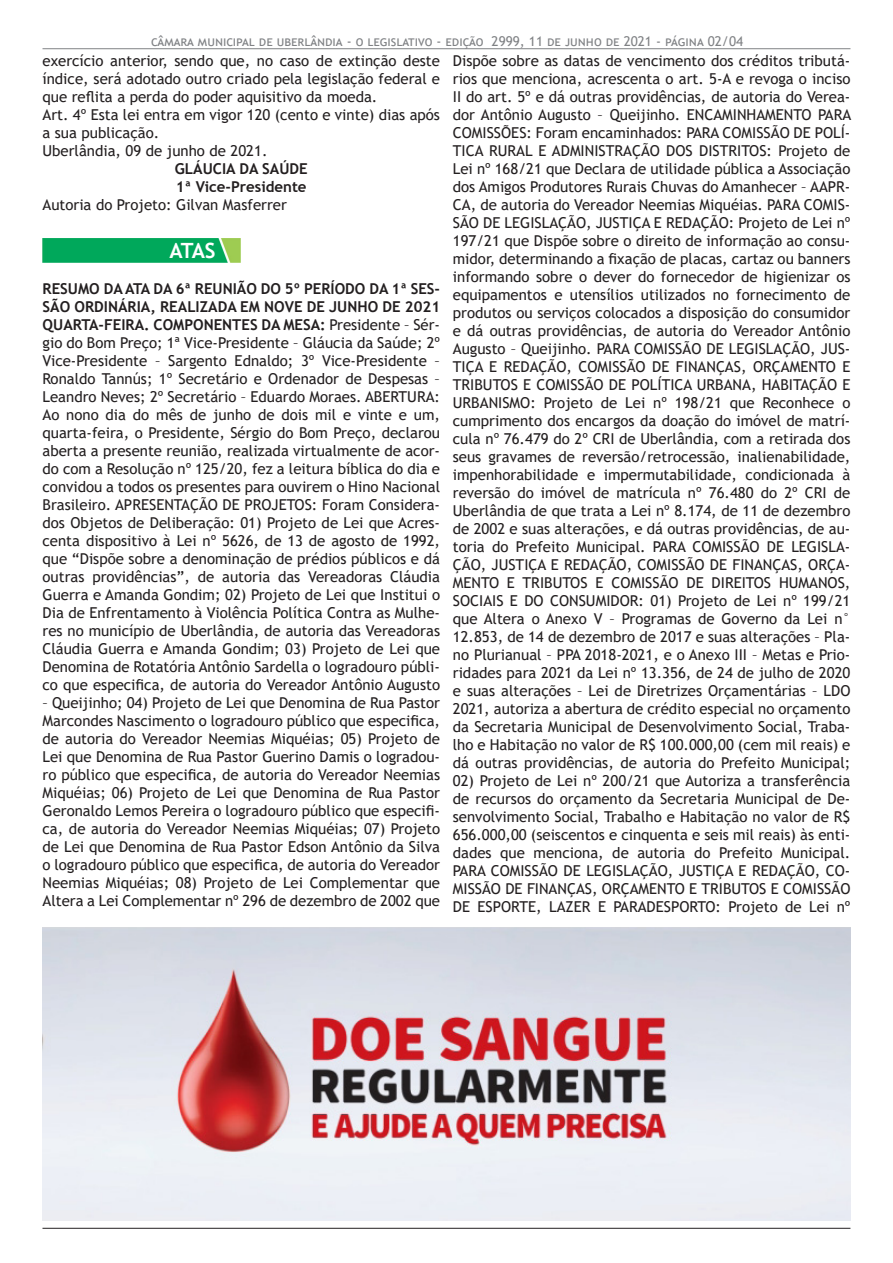
<style>
.page{position:relative;width:893px;height:1263px;background:#fff}
.page>*{position:absolute;margin:0;border:0;box-sizing:border-box;transform-origin:0 0}
.t1{font:700 21px "Trebuchet MS";color:#fff}
.t2{font:15px/18px "Trebuchet MS";color:#231f20;text-align:justify}
.t3{font:700 15px "Trebuchet MS";color:#231f20}
.t4{font:13.5px "Trebuchet MS";color:#808285}
.s1{font-weight:700}
</style>
<div class="page">
<hr style="left:43px;top:48px;width:807px;height:1px;background:#808285">
<hr style="left:42px;top:1228px;width:808px;height:1px;background:#231f20">
<img style="left:43px;top:238px;width:197px;height:24px">
<img style="left:43px;top:927px;width:807px;height:293px">
<p class="t4" style="left:151px;top:32px;width:593px">câmara municipal de uberlândia - o legislativo - edição 2999, 11 de junho de 2021 - página 02/04</p>
<p class="t2" style="left:42px;top:52px;width:399px">exercício anterior, sendo que, no caso de extinção deste índice, será adotado outro criado pela legislação federal e que reflita a perda do poder aquisitivo da moeda.</p>
<p class="t2" style="left:42px;top:106px;width:399px">Art. 4º Esta lei entra em vigor 120 (cento e vinte) dias após a sua publicação.</p>
<p class="t2" style="left:42px;top:142px;width:227px">Uberlândia, 09 de junho de 2021.</p>
<p class="t3" style="left:175px;top:160px;width:134px">GLÁUCIA DA SAÚDE</p>
<p class="t3" style="left:176px;top:178px;width:132px">1ª Vice-Presidente</p>
<p class="t2" style="left:42px;top:196px;width:246px">Autoria do Projeto: Gilvan Masferrer</p>
<p class="t1" style="left:169px;top:237px;width:48px">ATAS</p>
<p class="t2" style="left:43px;top:279px;width:399px"><span class="s1">RESUMO DA ATA DA 6ª REUNIÃO DO 5º PERÍODO DA 1ª SES-SÃO ORDINÁRIA, REALIZADA EM NOVE DE JUNHO DE 2021<br>QUARTA-FEIRA. COMPONENTES DA MESA:</span> Presidente – Sér&shy;gio do Bom Preço; 1ª Vice-Presidente – Gláucia da Saúde; 2º Vice-Presidente – Sargento Ednaldo; 3º Vice-Presidente – Ronaldo Tannús; 1º Secretário e Ordenador de Despesas – Leandro Neves; 2º Secretário – Eduardo Moraes. ABERTURA:<br>Ao nono dia do mês de junho de dois mil e vinte e um, quarta-feira, o Presidente, Sérgio do Bom Preço, declarou aberta a presente reunião, realizada virtualmente de acor&shy;do com a Resolução nº 125/20, fez a leitura bíblica do dia e convidou a todos os presentes para ouvirem o Hino Nacional Brasileiro. APRESENTAÇÃO DE PROJETOS: Foram Considera&shy;dos Objetos de Deliberação: 01) Projeto de Lei que Acres&shy;centa dispositivo à Lei nº 5626, de 13 de agosto de 1992, que “Dispõe sobre a denominação de prédios públicos e dá outras providências”, de autoria das Vereadoras Cláudia Guerra e Amanda Gondim; 02) Projeto de Lei que Institui o Dia de Enfrentamento à Violência Política Contra as Mulhe&shy;res no município de Uberlândia, de autoria das Vereadoras Cláudia Guerra e Amanda Gondim; 03) Projeto de Lei que Denomina de Rotatória Antônio Sardella o logradouro públi&shy;co que especifica, de autoria do Vereador Antônio Augusto</p>
<p class="t2" style="left:43px;top:693px;width:399px">– Queijinho; 04) Projeto de Lei que Denomina de Rua Pastor Marcondes Nascimento o logradouro público que especifica, de autoria do Vereador Neemias Miquéias; 05) Projeto de Lei que Denomina de Rua Pastor Guerino Damis o logradou&shy;ro público que especifica, de autoria do Vereador Neemias Miquéias; 06) Projeto de Lei que Denomina de Rua Pastor Geronaldo Lemos Pereira o logradouro público que especifi&shy;ca, de autoria do Vereador Neemias Miquéias; 07) Projeto de Lei que Denomina de Rua Pastor Edson Antônio da Silva o logradouro público que especifica, de autoria do Vereador Neemias Miquéias; 08) Projeto de Lei Complementar que Altera a Lei Complementar nº 296 de dezembro de 2002 que</p>
<p class="t2" style="left:453px;top:52px;width:400px">Dispõe sobre as datas de vencimento dos créditos tributá&shy;rios que menciona, acrescenta o art. 5-A e revoga o inciso II do art. 5º e dá outras providências, de autoria do Verea&shy;dor Antônio Augusto – Queijinho. ENCAMINHAMENTO PARA COMISSÕES: Foram encaminhados: PARA COMISSÃO DE POLÍ-TICA RURAL E ADMINISTRAÇÃO DOS DISTRITOS: Projeto de Lei nº 168/21 que Declara de utilidade pública a Associação dos Amigos Produtores Rurais Chuvas do Amanhecer – AAPR-CA, de autoria do Vereador Neemias Miquéias. PARA COMIS-SÃO DE LEGISLAÇÃO, JUSTIÇA E REDAÇÃO: Projeto de Lei nº 197/21 que Dispõe sobre o direito de informação ao consu&shy;midor, determinando a fixação de placas, cartaz ou banners informando sobre o dever do fornecedor de higienizar os equipamentos e utensílios utilizados no fornecimento de produtos ou serviços colocados a disposição do consumidor e dá outras providências, de autoria do Vereador Antônio Augusto – Queijinho. PARA COMISSÃO DE LEGISLAÇÃO, JUS-TIÇA E REDAÇÃO, COMISSÃO DE FINANÇAS, ORÇAMENTO E TRIBUTOS E COMISSÃO DE POLÍTICA URBANA, HABITAÇÃO E URBANISMO: Projeto de Lei nº 198/21 que Reconhece o cumprimento dos encargos da doação do imóvel de matrí&shy;cula nº 76.479 do 2º CRI de Uberlândia, com a retirada dos seus gravames de reversão/retrocessão, inalienabilidade, impenhorabilidade e impermutabilidade, condicionada à reversão do imóvel de matrícula nº 76.480 do 2º CRI de Uberlândia de que trata a Lei nº 8.174, de 11 de dezembro de 2002 e suas alterações, e dá outras providências, de au&shy;toria do Prefeito Municipal. PARA COMISSÃO DE LEGISLA-ÇÃO, JUSTIÇA E REDAÇÃO, COMISSÃO DE FINANÇAS, ORÇA-MENTO E TRIBUTOS E COMISSÃO DE DIREITOS HUMANOS, SOCIAIS E DO CONSUMIDOR: 01) Projeto de Lei nº 199/21 que Altera o Anexo V – Programas de Governo da Lei n° 12.853, de 14 de dezembro de 2017 e suas alterações – Pla&shy;no Plurianual – PPA 2018-2021, e o Anexo III – Metas e Prio&shy;ridades para 2021 da Lei nº 13.356, de 24 de julho de 2020 e suas alterações – Lei de Diretrizes Orçamentárias – LDO 2021, autoriza a abertura de crédito especial no orçamento da Secretaria Municipal de Desenvolvimento Social, Traba&shy;lho e Habitação no valor de R$ 100.000,00 (cem mil reais) e dá outras providências, de autoria do Prefeito Municipal;</p>
<p class="t2" style="left:453px;top:772px;width:399px">02) Projeto de Lei nº 200/21 que Autoriza a transferência de recursos do orçamento da Secretaria Municipal de De&shy;senvolvimento Social, Trabalho e Habitação no valor de R$ 656.000,00 (seiscentos e cinquenta e seis mil reais) às enti&shy;dades que menciona, de autoria do Prefeito Municipal.<br>PARA COMISSÃO DE LEGISLAÇÃO, JUSTIÇA E REDAÇÃO, CO-MISSÃO DE FINANÇAS, ORÇAMENTO E TRIBUTOS E COMISSÃO DE ESPORTE, LAZER E PARADESPORTO: Projeto de Lei nº</p>
</div>
